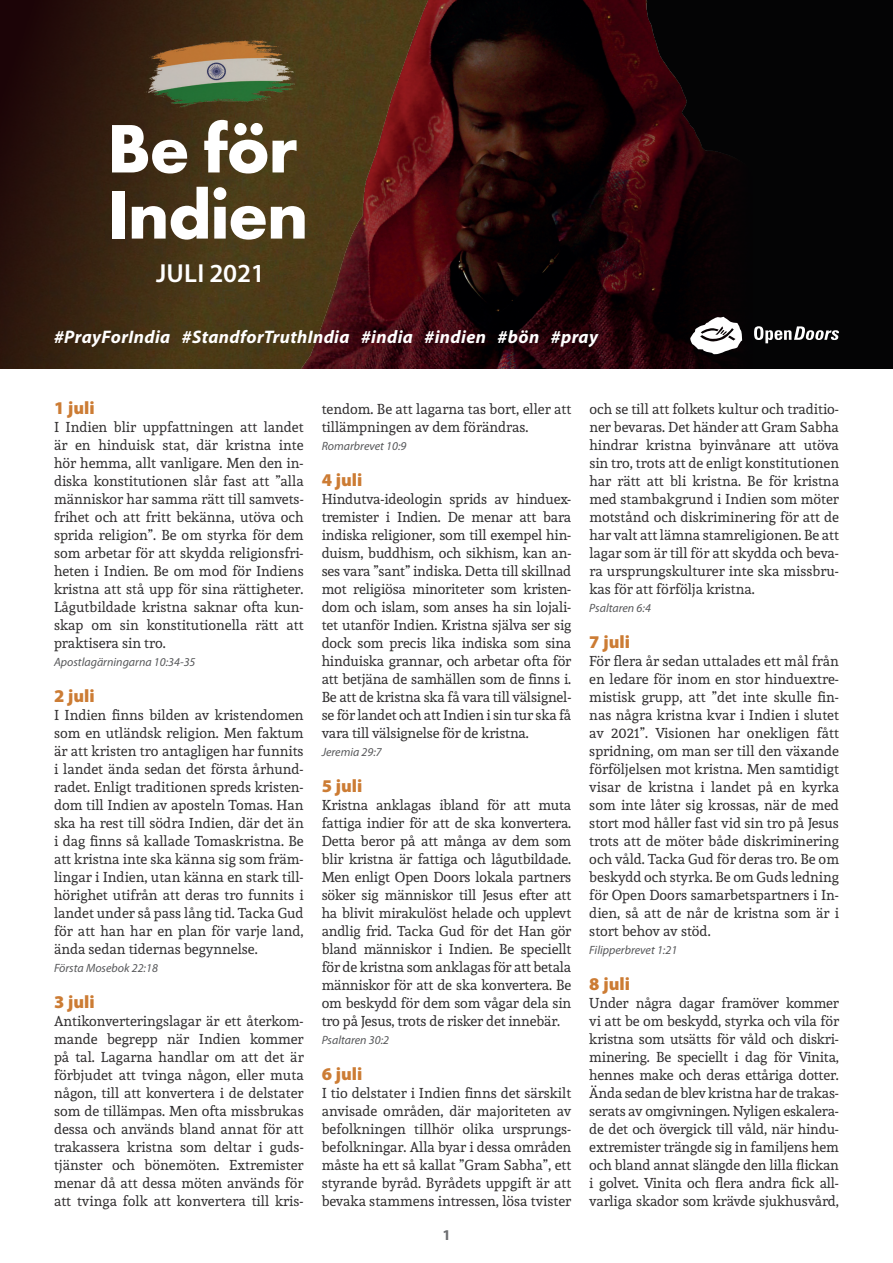
<style>
.page{position:relative;width:893px;height:1263px;background:#fff}
.page>*{position:absolute;margin:0;border:0;box-sizing:border-box;transform-origin:0 0}
.t1{font:700 71.1px/66.2px "Futura PT";letter-spacing:-.02em;color:#fff}
.t2{font:600 26.1px "Myriad Pro";color:#fff}
.t3{font:italic 700 18.3px "Myriad Pro";letter-spacing:.02em;color:#fff}
.t4{font:900 18px "Myriad Pro";color:#cc7c34}
.t5{font:700 15px "Myriad Pro";color:#6c6d70}
.t6{font:14.25px/18px "Andada";color:#312f30;text-align:justify}
.t7{font:italic 12px "Myriad Pro";color:#57585a}
</style>
<div class="page">
<svg style="left:0;top:0;width:154px;height:369px;background:#2f1a0e"></svg>
<div style="left:517px;top:0;width:376px;height:369px;background:#040405"></div>
<img style="left:154px;top:0;width:589px;height:369px">
<img style="left:126px;top:36px;width:177px;height:82px">
<svg style="left:690px;top:317px;width:52px;height:37px"></svg>
<svg style="left:754px;top:326px;width:85px;height:17px"></svg>
<h1 class="t1" style="left:107px;top:114px;width:203px">Be för<br>Indien</h1>
<h2 class="t2" style="left:156px;top:257px;width:110px">JULI 2021</h2>
<p class="t3" style="left:54px;top:324px;width:546px">#PrayForIndia #StandforTruthIndia #india #indien #bön #pray</p>
<p class="t4" style="left:54px;top:396px;width:42px">1 juli</p>
<p class="t6" style="left:54px;top:418px;width:251px">I Indien blir uppfattningen att landet är en hinduisk stat, där kristna inte hör hemma, allt vanligare. Men den in&shy;diska konstitutionen slår fast att ”alla människor har samma rätt till samvets&shy;frihet och att fritt bekänna, utöva och sprida religion”. Be om styrka för dem som arbetar för att skydda religionsfri&shy;heten i Indien. Be om mod för Indiens kristna att stå upp för sina rättigheter.<br>Lågutbildade kristna saknar ofta kun&shy;skap om sin konstitutionella rätt att praktisera sin tro.</p>
<p class="t7" style="left:54px;top:655px;width:143px">Apostlagärningarna 10:34-35</p>
<p class="t4" style="left:54px;top:684px;width:42px">2 juli</p>
<p class="t6" style="left:54px;top:706px;width:251px">I Indien finns bilden av kristendomen som en utländsk religion. Men faktum är att kristen tro antagligen har funnits i landet ända sedan det första århund&shy;radet. Enligt traditionen spreds kristen&shy;dom till Indien av aposteln Tomas. Han ska ha rest till södra Indien, där det än i dag finns så kallade Tomaskristna. Be att kristna inte ska känna sig som främ&shy;lingar i Indien, utan känna en stark till&shy;hörighet utifrån att deras tro funnits i landet under så pass lång tid. Tacka Gud för att han har en plan för varje land, ända sedan tidernas begynnelse.</p>
<p class="t7" style="left:54px;top:961px;width:105px">Första Mosebok 22:18</p>
<p class="t4" style="left:54px;top:990px;width:42px">3 juli</p>
<p class="t6" style="left:54px;top:1012px;width:251px">Antikonverteringslagar är ett återkom&shy;mande begrepp när Indien kommer på tal. Lagarna handlar om att det är förbjudet att tvinga någon, eller muta någon, till att konvertera i de delstater som de tillämpas. Men ofta missbrukas dessa och används bland annat för att trakassera kristna som deltar i guds&shy;tjänster och bönemöten. Extremister menar då att dessa möten används för att tvinga folk att konvertera till kris-</p>
<p class="t6" style="left:322px;top:400px;width:251px">tendom. Be att lagarna tas bort, eller att tillämpningen av dem förändras.</p>
<p class="t7" style="left:322px;top:439px;width:86px">Romarbrevet 10:9</p>
<p class="t4" style="left:322px;top:468px;width:42px">4 juli</p>
<p class="t6" style="left:322px;top:490px;width:251px">Hindutva-ideologin sprids av hinduex&shy;tremister i Indien. De menar att bara indiska religioner, som till exempel hin&shy;duism, buddhism, och sikhism, kan an&shy;ses vara ”sant” indiska. Detta till skillnad mot religiösa minoriteter som kristen&shy;dom och islam, som anses ha sin lojali&shy;tet utanför Indien. Kristna själva ser sig dock som precis lika indiska som sina hinduiska grannar, och arbetar ofta för att betjäna de samhällen som de finns i.<br>Be att de kristna ska få vara till välsignel&shy;se för landet och att Indien i sin tur ska få vara till välsignelse för de kristna.</p>
<p class="t7" style="left:322px;top:745px;width:62px">Jeremia 29:7</p>
<p class="t4" style="left:322px;top:774px;width:42px">5 juli</p>
<p class="t6" style="left:322px;top:796px;width:251px">Kristna anklagas ibland för att muta fattiga indier för att de ska konvertera.<br>Detta beror på att många av dem som blir kristna är fattiga och lågutbildade.<br>Men enligt Open Doors lokala partners söker sig människor till Jesus efter att ha blivit mirakulöst helade och upplevt andlig frid. Tacka Gud för det Han gör bland människor i Indien. Be speciellt för de kristna som anklagas för att betala människor för att de ska konvertera. Be om beskydd för dem som vågar dela sin tro på Jesus, trots de risker det innebär.</p>
<p class="t7" style="left:322px;top:1033px;width:69px">Psaltaren 30:2</p>
<p class="t4" style="left:322px;top:1062px;width:42px">6 juli</p>
<p class="t6" style="left:322px;top:1084px;width:251px">I tio delstater i Indien finns det särskilt anvisade områden, där majoriteten av befolkningen tillhör olika ursprungs&shy;befolkningar. Alla byar i dessa områden måste ha ett så kallat ”Gram Sabha”, ett styrande byråd. Byrådets uppgift är att bevaka stammens intressen, lösa tvister</p>
<p class="t5" style="left:442px;top:1225px;width:10px">1</p>
<p class="t6" style="left:589px;top:400px;width:251px">och se till att folkets kultur och traditio&shy;ner bevaras. Det händer att Gram Sabha hindrar kristna byinvånare att utöva sin tro, trots att de enligt konstitutionen har rätt att bli kristna. Be för kristna med stambakgrund i Indien som möter motstånd och diskriminering för att de har valt att lämna stamreligionen. Be att lagar som är till för att skydda och beva&shy;ra ursprungskulturer inte ska missbru&shy;kas för att förfölja kristna.</p>
<p class="t7" style="left:589px;top:601px;width:63px">Psaltaren 6:4</p>
<p class="t4" style="left:589px;top:630px;width:42px">7 juli</p>
<p class="t6" style="left:589px;top:652px;width:251px">För flera år sedan uttalades ett mål från en ledare för inom en stor hinduextre&shy;mistisk grupp, att ”det inte skulle fin&shy;nas några kristna kvar i Indien i slutet av 2021”. Visionen har onekligen fått spridning, om man ser till den växande förföljelsen mot kristna. Men samtidigt visar de kristna i landet på en kyrka som inte låter sig krossas, när de med stort mod håller fast vid sin tro på Jesus trots att de möter både diskriminering och våld. Tacka Gud för deras tro. Be om beskydd och styrka. Be om Guds ledning för Open Doors samarbetspartners i In&shy;dien, så att de når de kristna som är i stort behov av stöd.</p>
<p class="t7" style="left:589px;top:943px;width:89px">Filipperbrevet 1:21</p>
<p class="t4" style="left:589px;top:972px;width:42px">8 juli</p>
<p class="t6" style="left:589px;top:994px;width:251px">Under några dagar framöver kommer vi att be om beskydd, styrka och vila för kristna som utsätts för våld och diskri&shy;minering. Be speciellt i dag för Vinita, hennes make och deras ettåriga dotter.<br>Ända sedan de blev kristna har de trakas&shy;serats av omgivningen. Nyligen eskalera&shy;de det och övergick till våld, när hindu&shy;extremister trängde sig in familjens hem och bland annat slängde den lilla flickan i golvet. Vinita och flera andra fick all&shy;varliga skador som krävde sjukhusvård,</p>
</div>
